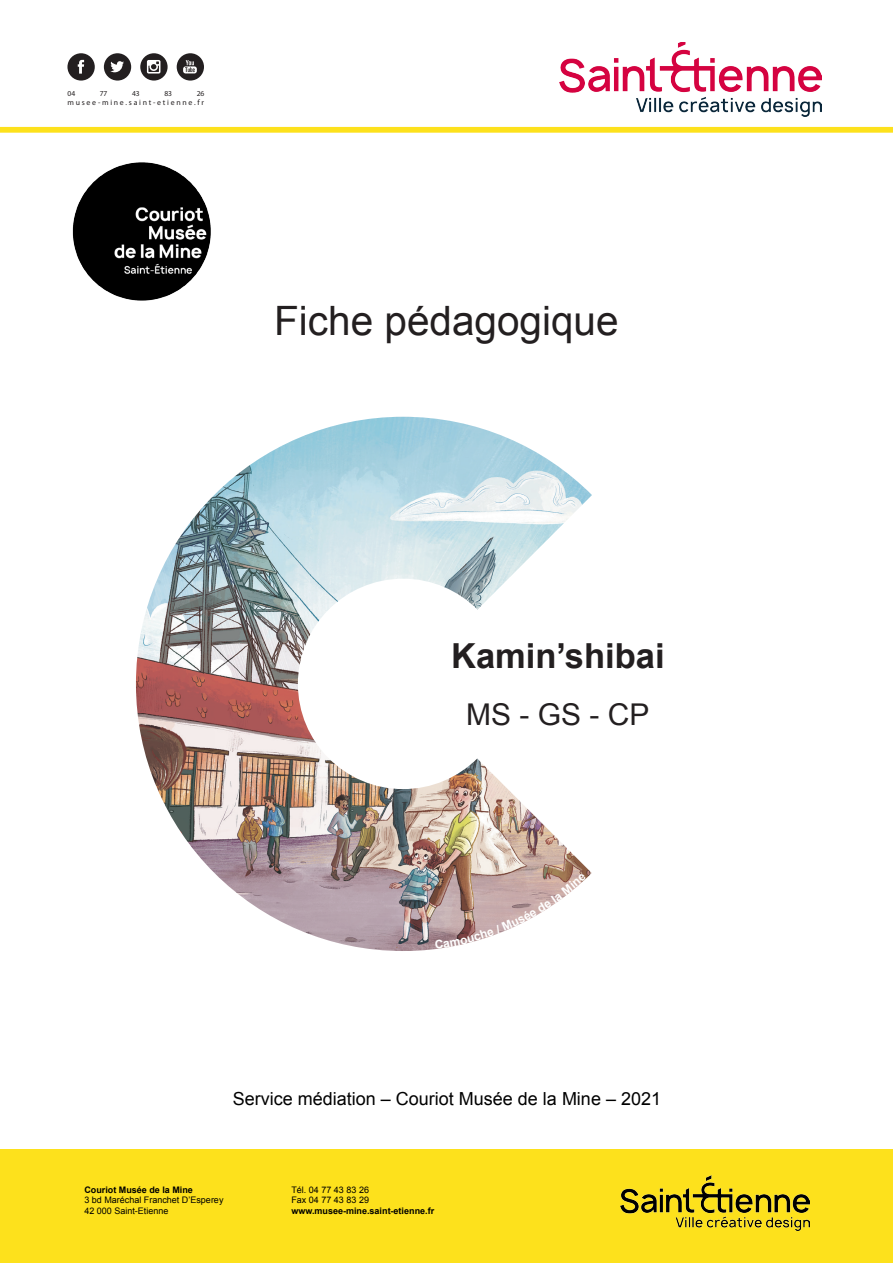
<style>
.page{position:relative;width:893px;height:1263px;background:#fff}
.page>*{position:absolute;margin:0;border:0;box-sizing:border-box;transform-origin:0 0}
.t1{font:40.5px "Arial";color:#231f20}
.t2{font:700 34.5px "Arial";color:#231f20}
.t3{font:30px "Arial";color:#231f20}
.t4{font:18px "Arial";color:#000}
.t5{font:9px "Arial";color:#000}
.t6{font:700 9px "Arial";color:#000}
.t7{font:7.8px "Myriad Pro";letter-spacing:.22em;color:#231f20}
.t8{font:7.5px "Myriad Pro";color:#231f20}
</style>
<div class="page">
<div style="left:67px;top:53px;width:28px;height:28px;background:#231f20;border-radius:50%"></div>
<svg style="left:78px;top:60px;width:6px;height:14px"></svg>
<div style="left:104px;top:53px;width:27px;height:28px;background:#231f20;border-radius:50%"></div>
<svg style="left:110px;top:61px;width:14px;height:11px"></svg>
<div style="left:177px;top:53px;width:27px;height:28px;background:#231f20;border-radius:50%"></div>
<svg style="left:183px;top:60px;width:14px;height:13px"></svg>
<svg style="left:140px;top:53px;width:28px;height:28px"></svg>
<svg style="left:147px;top:60px;width:13px;height:14px"></svg>
<svg style="left:0;top:127px;width:893px;height:6px;background:#fde228"></svg>
<img style="left:136px;top:417px;width:456px;height:534px">
<img style="left:72px;top:162px;width:139px;height:139px">
<img style="left:559px;top:42px;width:262px;height:74px">
<div style="left:0;top:1149px;width:893px;height:114px;background:#fde11c"></div>
<img style="left:620px;top:1175px;width:190px;height:55px">
<svg style="left:435px;top:873px;width:151px;height:76px"></svg>
<p class="t8" style="left:67px;top:88px;width:9px">04</p>
<p class="t8" style="left:100px;top:88px;width:9px">77</p>
<p class="t8" style="left:132px;top:88px;width:9px">43</p>
<p class="t8" style="left:164px;top:88px;width:9px">83</p>
<p class="t8" style="left:197px;top:88px;width:9px">26</p>
<p class="t7" style="left:67px;top:98px;width:138px">musee-mine.saint-etienne.fr</p>
<p class="t1" style="left:274px;top:294px;width:346px">Fiche pédagogique</p>
<p class="t2" style="left:451px;top:632px;width:215px">Kamin’shibai</p>
<p class="t3" style="left:466px;top:695px;width:185px">MS - GS - CP</p>
<p class="t4" style="left:233px;top:1087px;width:430px">Service médiation – Couriot Musée de la Mine – 2021</p>
<p class="t6" style="left:84px;top:1183px;width:110px">Couriot Musée de la Mine</p>
<p class="t5" style="left:84px;top:1194px;width:141px">3 bd Maréchal Franchet D’Esperey</p>
<p class="t5" style="left:84px;top:1205px;width:86px">42 000 Saint-Etienne</p>
<p class="t5" style="left:291px;top:1183px;width:79px">Tél. 04 77 43 83 26</p>
<p class="t5" style="left:291px;top:1194px;width:79px">Fax 04 77 43 83 29</p>
<p class="t6" style="left:291px;top:1205px;width:144px">www.musee-mine.saint-etienne.fr</p>
</div>
